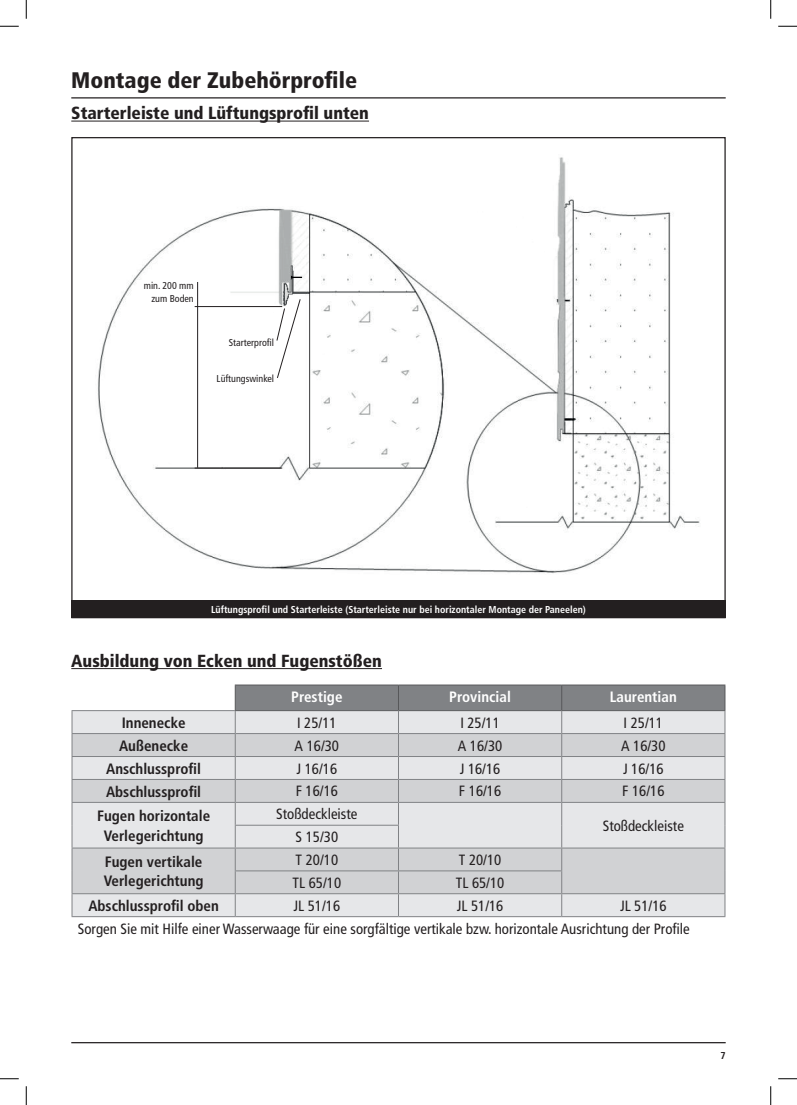
<style>
.page{position:relative;width:797px;height:1105px;background:#fff}
.page>*{position:absolute;margin:0;border:0;box-sizing:border-box;transform-origin:0 0}
.t1{font:900 condensed 22.5px "Frutiger LT Std";color:#231f20}
.t2{font:900 condensed 17.5px "Frutiger LT Std";color:#231f20}
.t3{font:700 condensed 15px/19.5px "Frutiger LT Std";color:#231f20;text-align:center}
.t4{font:700 condensed 15px "Frutiger LT Std";color:#fff}
.t5{font:condensed 14.88px/22.9px "Frutiger LT Std";color:#231f20}
.t6{font:700 condensed 10px "Frutiger LT Std";color:#fff}
.t7{font:condensed 10px/13px "Frutiger LT Std";color:#231f20;text-align:right}
.t8{font:700 condensed 10px "Frutiger LT Std";color:#231f20}
</style>
<div class="page">
<hr style="left:71px;top:1042px;width:654px;height:1px;background:#231f20">
<hr style="left:71px;top:97px;width:654px;height:1px;background:#231f20">
<hr style="left:71px;top:668px;width:311px;height:1px;background:#231f20">
<div style="left:73px;top:711px;width:162px;height:205px;background:#e6e7e9"></div>
<svg style="left:73px;top:734px;width:162px;height:159px;background:#d9dadc"></svg>
<hr style="left:72px;top:733px;width:163px;height:1px;background:#808285">
<hr style="left:72px;top:756px;width:163px;height:1px;background:#808285">
<hr style="left:72px;top:779px;width:163px;height:1px;background:#808285">
<hr style="left:72px;top:802px;width:163px;height:1px;background:#808285">
<hr style="left:72px;top:847px;width:163px;height:1px;background:#808285">
<hr style="left:72px;top:893px;width:163px;height:1px;background:#808285">
<svg style="left:72px;top:711px;width:1px;height:205px"></svg>
<hr style="left:72px;top:916px;width:163px;height:1px;background:#808285">
<hr style="left:235px;top:916px;width:163px;height:1px;background:#808285">
<hr style="left:398px;top:916px;width:163px;height:1px;background:#808285">
<hr style="left:561px;top:916px;width:164px;height:1px;background:#808285">
<hr style="left:72px;top:710px;width:163px;height:1px;background:#808285">
<hr style="left:235px;top:684px;width:163px;height:1px;background:#57585a">
<hr style="left:398px;top:684px;width:163px;height:1px;background:#57585a">
<hr style="left:561px;top:684px;width:164px;height:1px;background:#57585a">
<svg style="left:235px;top:685px;width:490px;height:231px;background:#cdced1"></svg>
<hr style="left:235px;top:710px;width:163px;height:1px;background:#57585a">
<hr style="left:398px;top:710px;width:163px;height:1px;background:#57585a">
<hr style="left:561px;top:710px;width:164px;height:1px;background:#57585a">
<hr style="left:71px;top:121px;width:298px;height:1px;background:#231f20">
<img style="left:98px;top:157px;width:602px;height:416px">
<div style="left:71px;top:600px;width:654px;height:18px;background:#231f20"></div>
<hr style="left:195px;top:468px;width:87px;height:1px;background:#231f20">
<hr style="left:197px;top:282px;width:1px;height:186px;background:#231f20">
<hr style="left:195px;top:306px;width:87px;height:1px;background:#231f20">
<svg style="left:276px;top:298px;width:25px;height:81px"></svg>
<svg style="left:0;top:25px;width:19px;height:2px"></svg>
<svg style="left:778px;top:25px;width:19px;height:2px"></svg>
<svg style="left:0;top:1078px;width:19px;height:1px"></svg>
<svg style="left:778px;top:1078px;width:19px;height:1px"></svg>
<svg style="left:25px;top:0;width:2px;height:19px"></svg>
<svg style="left:25px;top:1086px;width:2px;height:19px"></svg>
<svg style="left:770px;top:0;width:1px;height:19px"></svg>
<svg style="left:770px;top:1086px;width:1px;height:19px"></svg>
<h1 class="t1" style="left:71px;top:67px;width:287px">Montage der Zubehörprofile</h1>
<p class="t2" style="left:71px;top:103px;width:299px">Starterleiste und Lüftungsprofil unten</p>
<p class="t7" style="left:144px;top:280px;width:51px">min. 200 mm zum Boden</p>
<p class="t7" style="left:229px;top:336px;width:47px">Starterprofil</p>
<p class="t7" style="left:217px;top:372px;width:59px">Lüftungswinkel</p>
<p class="t6" style="left:211px;top:604px;width:376px">Lüftungsprofil und Starterleiste (Starterleiste nur bei horizontaler Montage der Paneelen)</p>
<p class="t2" style="left:71px;top:650px;width:312px">Ausbildung von Ecken und Fugenstößen</p>
<p class="t4" style="left:291px;top:688px;width:53px">Prestige</p>
<p class="t4" style="left:449px;top:688px;width:63px">Provincial</p>
<p class="t4" style="left:610px;top:688px;width:68px">Laurentian</p>
<p class="t3" style="left:122px;top:713px;width:65px">Innenecke</p>
<p class="t5" style="left:297px;top:711px;width:41px">I 25/11</p>
<p class="t5" style="left:460px;top:711px;width:41px">I 25/11</p>
<p class="t5" style="left:623px;top:711px;width:41px">I 25/11</p>
<p class="t3" style="left:119px;top:736px;width:71px">Außenecke</p>
<p class="t5" style="left:294px;top:734px;width:46px">A 16/30</p>
<p class="t5" style="left:458px;top:734px;width:46px">A 16/30</p>
<p class="t5" style="left:621px;top:734px;width:46px">A 16/30</p>
<p class="t3" style="left:106px;top:759px;width:96px">Anschlussprofil</p>
<p class="t5" style="left:296px;top:757px;width:42px">J 16/16</p>
<p class="t5" style="left:460px;top:757px;width:42px">J 16/16</p>
<p class="t5" style="left:623px;top:757px;width:42px">J 16/16</p>
<p class="t3" style="left:106px;top:782px;width:97px">Abschlussprofil</p>
<p class="t5" style="left:296px;top:780px;width:44px">F 16/16</p>
<p class="t5" style="left:459px;top:780px;width:44px">F 16/16</p>
<p class="t5" style="left:622px;top:780px;width:44px">F 16/16</p>
<p class="t3" style="left:97px;top:806px;width:115px">Fugen horizontale<br>Verlegerichtung</p>
<p class="t5" style="left:276px;top:803px;width:83px">Stoßdeckleiste</p>
<p class="t5" style="left:602px;top:814px;width:83px">Stoßdeckleiste</p>
<p class="t5" style="left:295px;top:826px;width:44px">S 15/30</p>
<p class="t3" style="left:104px;top:852px;width:101px;text-align:left">Fugen vertikale<br>Verlegerichtung</p>
<p class="t5" style="left:295px;top:848px;width:44px">T 20/10</p>
<p class="t5" style="left:459px;top:848px;width:44px">T 20/10</p>
<p class="t5" style="left:292px;top:871px;width:50px">TL 65/10</p>
<p class="t5" style="left:456px;top:871px;width:50px">TL 65/10</p>
<p class="t3" style="left:88px;top:896px;width:132px">Abschlussprofil oben</p>
<p class="t5" style="left:293px;top:894px;width:48px">JL 51/16</p>
<p class="t5" style="left:457px;top:894px;width:48px">JL 51/16</p>
<p class="t5" style="left:78px;top:894px;width:613px;text-indent:542px">JL 51/16<br>Sorgen Sie mit Hilfe einer Wasserwaage für eine sorgfältige vertikale bzw. horizontale Ausrichtung der Profile</p>
<p class="t8" style="left:720px;top:1050px;width:7px">7</p>
</div>
